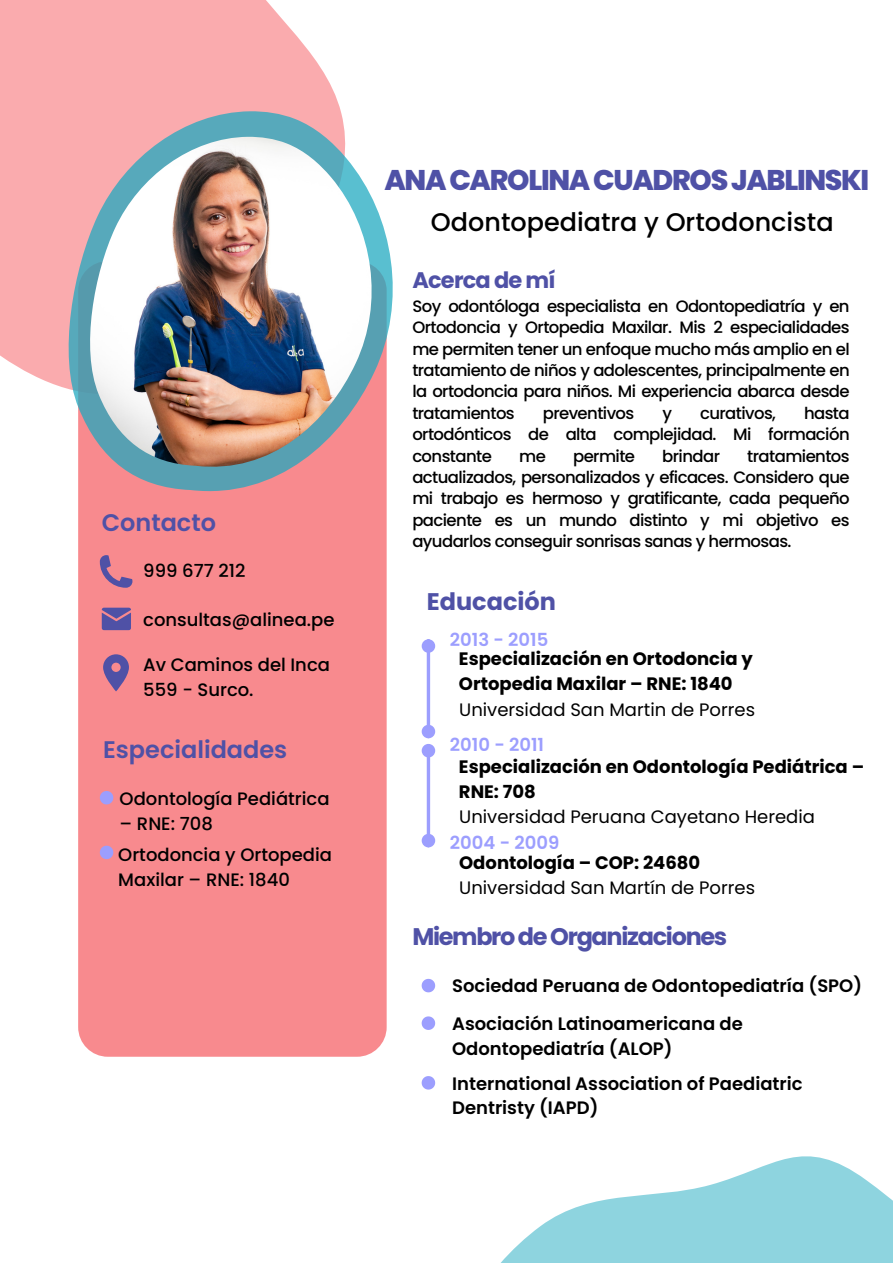
<style>
.page{position:relative;width:893px;height:1264px;background:#fff}
.page>*{position:absolute;margin:0;border:0;box-sizing:border-box;transform-origin:0 0}
.t1{font:800 28.5px "Poppins";letter-spacing:-.045em;color:#4f51a6}
.t2{font:500 25.5px "Poppins";color:#000}
.t3{font:700 24px "Poppins";letter-spacing:-.055em;color:#4f51a6}
.t4{font:600 24px "Poppins";color:#4f51a6}
.t5{font:700 24px "Poppins";color:#4f51a6}
.t6{font:700 22.5px "Poppins";letter-spacing:-.035em;color:#4f51a6}
.t7{font:600 18px/24.8px "Poppins";color:#000}
.t8{font:700 18px/24.8px "Poppins";color:#000}
.t9{font:500 18px/24.8px "Poppins";color:#000}
.t10{font:18px "Poppins";color:#000}
.t11{font:600 18px "Poppins";color:#9c9efe}
.t12{font:500 16.5px/21.3px "Poppins";letter-spacing:-.035em;color:#000;text-align:justify}
</style>
<div class="page">
<div style="left:78px;top:261px;width:308px;height:795px;background:#f88a8e;border-radius:30px"></div>
<svg style="left:0;top:0;width:341px;height:386px;background:#fab1b4"></svg>
<svg style="left:269px;top:1033px;width:623px;height:229px"></svg>
<svg style="left:57px;top:111px;width:336px;height:389px"></svg>
<img style="left:90px;top:137px;width:282px;height:337px">
<svg style="left:426px;top:652px;width:4px;height:72px"></svg>
<div style="left:423px;top:726px;width:10px;height:10px;background:#9c9efe;border-radius:50%"></div>
<div style="left:421px;top:724px;width:14px;height:14px;border:3px solid #9c9efe;border-radius:50%"></div>
<div style="left:423px;top:641px;width:10px;height:10px;background:#9c9efe;border-radius:50%"></div>
<div style="left:421px;top:639px;width:14px;height:13px;border:3px solid #9c9efe;border-radius:50%"></div>
<svg style="left:426px;top:757px;width:4px;height:76px"></svg>
<div style="left:423px;top:835px;width:10px;height:10px;background:#9c9efe;border-radius:50%"></div>
<div style="left:421px;top:833px;width:14px;height:14px;border:3px solid #9c9efe;border-radius:50%"></div>
<div style="left:423px;top:745px;width:10px;height:10px;background:#9c9efe;border-radius:50%"></div>
<div style="left:421px;top:744px;width:14px;height:13px;border:3px solid #9c9efe;border-radius:50%"></div>
<svg style="left:103px;top:654px;width:26px;height:37px"></svg>
<svg style="left:100px;top:555px;width:32px;height:32px"></svg>
<svg style="left:102px;top:607px;width:29px;height:23px"></svg>
<svg style="left:421px;top:978px;width:14px;height:14px"></svg>
<svg style="left:421px;top:1016px;width:14px;height:13px"></svg>
<svg style="left:421px;top:1076px;width:14px;height:13px"></svg>
<svg style="left:100px;top:791px;width:13px;height:13px"></svg>
<svg style="left:100px;top:845px;width:13px;height:14px"></svg>
<p class="t4" style="left:102px;top:506px;width:116px">Contacto</p>
<p class="t9" style="left:143px;top:558px;width:104px">999 677 212</p>
<p class="t9" style="left:143px;top:607px;width:193px">consultas@alinea.pe</p>
<p class="t9" style="left:143px;top:652px;width:188px">Av Caminos del Inca<br>559 - Surco.</p>
<p class="t4" style="left:103px;top:732px;width:186px">Especialidades</p>
<p class="t9" style="left:119px;top:786px;width:211px">Odontología Pediátrica</p>
<p class="t9" style="left:119px;top:811px;width:95px">– RNE: 708</p>
<p class="t9" style="left:118px;top:842px;width:215px">Ortodoncia y Ortopedia<br>Maxilar – RNE: 1840</p>
<p class="t1" style="left:384px;top:160px;width:486px">ANACAROLINACUADROSJABLINSKI</p>
<p class="t2" style="left:431px;top:204px;width:404px">Odontopediatra y Ortodoncista</p>
<p class="t6" style="left:412px;top:264px;width:145px">Acerca de mí</p>
<p class="t12" style="left:412px;top:295px;width:439px">Soy odontóloga especialista en Odontopediatría y en Ortodoncia y Ortopedia Maxilar. Mis 2 especialidades me permiten tener un enfoque mucho más amplio en el tratamiento de niños y adolescentes, principalmente en la ortodoncia para niños. Mi experiencia abarca desde tratamientos</p>
<p class="t12" style="left:542px;top:402px;width:93px">preventivos</p>
<p class="t12" style="left:662px;top:402px;width:11px">y</p>
<p class="t12" style="left:700px;top:402px;width:77px">curativos,</p>
<p class="t12" style="left:412px;top:402px;width:439px;text-indent:391px">hasta ortodónticos de alta complejidad. Mi formación constante</p>
<p class="t12" style="left:412px;top:445px;width:439px;text-indent:335px">tratamientos actualizados, personalizados y eficaces. Considero que mi trabajo es hermoso y gratificante, cada pequeño paciente es un mundo distinto y mi objetivo es ayudarlos conseguir sonrisas sanas y hermosas.</p>
<p class="t12" style="left:519px;top:445px;width:28px">me</p>
<p class="t12" style="left:573px;top:445px;width:63px">permite</p>
<p class="t12" style="left:662px;top:445px;width:59px">brindar</p>
<p class="t5" style="left:427px;top:585px;width:131px">Educación</p>
<p class="t11" style="left:450px;top:627px;width:100px">2013 - 2015</p>
<p class="t8" style="left:459px;top:646px;width:295px">Especialización en Ortodoncia y<br>Ortopedia Maxilar – RNE: 1840</p>
<p class="t10" style="left:459px;top:696px;width:297px">Universidad San Martin de Porres</p>
<p class="t11" style="left:450px;top:732px;width:96px">2010 - 2011</p>
<p class="t8" style="left:459px;top:754px;width:406px">Especialización en Odontología Pediátrica –<br>RNE: 708</p>
<p class="t10" style="left:459px;top:804px;width:357px">Universidad Peruana Cayetano Heredia</p>
<p class="t11" style="left:450px;top:829px;width:111px">2004 - 2009</p>
<p class="t8" style="left:459px;top:850px;width:243px">Odontología – COP: 24680</p>
<p class="t10" style="left:459px;top:874px;width:297px">Universidad San Martín de Porres</p>
<p class="t3" style="left:412px;top:920px;width:316px">Miembro de Organizaciones</p>
<p class="t7" style="left:452px;top:973px;width:411px">Sociedad Peruana de Odontopediatría (SPO)</p>
<p class="t7" style="left:452px;top:1011px;width:292px">Asociación Latinoamericana de<br>Odontopediatría (ALOP)</p>
<p class="t7" style="left:452px;top:1071px;width:352px">International Association of Paediatric<br>Dentristy (IAPD)</p>
</div>
